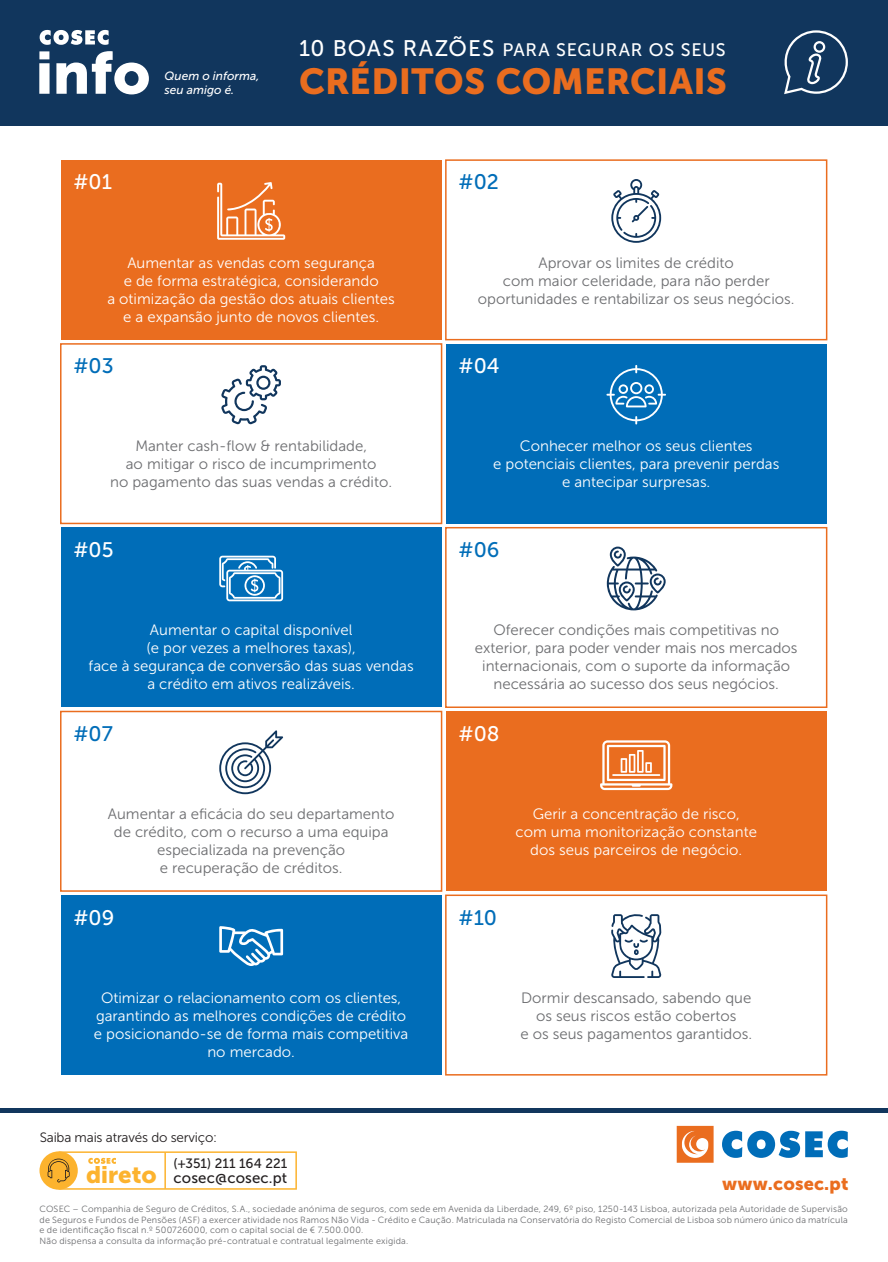
<style>
.page{position:relative;width:888px;height:1262px;background:#fff}
.page>*{position:absolute;margin:0;border:0;box-sizing:border-box;transform-origin:0 0}
.t1{font:59.25px "Museo Sans Cyrl 900";color:#fff}
.t2{font:36px "Museo Sans Cyrl 900";letter-spacing:.02em;color:#ea6d1f}
.t3{font:21px "Museo Sans 500";color:#fff}
.t4{font:21px "Museo Sans 500";color:#006db8}
.t5{font:18px "Museo Sans 500";letter-spacing:.045em;color:#fff}
.t6{font:18px "Museo Sans Cyrl 900";letter-spacing:.01em;color:#ea6d1f}
.t7{font:15px/18px "Museo Sans 300";color:#fff;text-align:center}
.t8{font:15px/18px "Museo Sans 300";color:#6c6d70;text-align:center}
.t9{font:15px "Museo Sans 500";letter-spacing:.01em;color:#231f20}
.t10{font:13.5px "Museo Sans 300";letter-spacing:-.015em;color:#231f20}
.t11{font:13.5px "Museo Sans 500";letter-spacing:.005em;color:#231f20}
.t12{font:italic 12px "Museo Sans 500";color:#fff}
.t13{font:9px/10.5px "Museo Sans 300";letter-spacing:.02em;color:#6c6d70}
.s1{font-size:22.5px}
.s2{font-family:"Museo Sans Cyrl 900";font-size:23.7px;color:#fcb32e}
</style>
<div class="page">
<div style="left:0;top:0;width:887px;height:126px;background:#11365d"></div>
<svg style="left:784px;top:30px;width:63px;height:64px"></svg>
<svg style="left:40px;top:30px;width:69px;height:15px"></svg>
<div style="left:61px;top:160px;width:380px;height:179px;background:#ea6d1f"></div>
<div style="left:445px;top:159px;width:382px;height:181px;border:2px solid #ea6d1f"></div>
<div style="left:60px;top:343px;width:382px;height:181px;border:2px solid #ea6d1f"></div>
<div style="left:446px;top:344px;width:380px;height:179px;background:#006db8"></div>
<div style="left:61px;top:527px;width:380px;height:180px;background:#006db8"></div>
<div style="left:445px;top:527px;width:382px;height:181px;border:2px solid #ea6d1f"></div>
<div style="left:60px;top:710px;width:382px;height:181px;border:2px solid #ea6d1f"></div>
<div style="left:446px;top:711px;width:380px;height:180px;background:#ea6d1f"></div>
<div style="left:61px;top:895px;width:380px;height:179px;background:#006db8"></div>
<div style="left:445px;top:894px;width:382px;height:181px;border:2px solid #ea6d1f"></div>
<svg style="left:217px;top:182px;width:68px;height:58px"></svg>
<svg style="left:611px;top:179px;width:50px;height:64px"></svg>
<svg style="left:606px;top:365px;width:60px;height:59px"></svg>
<svg style="left:611px;top:914px;width:50px;height:63px"></svg>
<svg style="left:219px;top:730px;width:64px;height:64px"></svg>
<svg style="left:606px;top:546px;width:59px;height:64px"></svg>
<svg style="left:221px;top:365px;width:60px;height:59px"></svg>
<svg style="left:600px;top:740px;width:72px;height:50px"></svg>
<svg style="left:219px;top:555px;width:64px;height:46px"></svg>
<svg style="left:219px;top:926px;width:64px;height:39px"></svg>
<hr style="left:0;top:1108px;width:887px;height:4px;background:#11365d">
<svg style="left:722px;top:1130px;width:125px;height:27px"></svg>
<div style="left:676px;top:1125px;width:37px;height:37px;background:#ea6d1f"></div>
<svg style="left:681px;top:1131px;width:27px;height:26px"></svg>
<div style="left:39px;top:1151px;width:39px;height:38px;background:#fcb32e;border-radius:50%"></div>
<svg style="left:48px;top:1151px;width:249px;height:38px"></svg>
<h1 class="t1" style="left:36px;top:39px;width:116px">info</h1>
<p class="t12" style="left:165px;top:70px;width:96px">Quem o informa,</p>
<p class="t12" style="left:165px;top:83px;width:71px">seu amigo é.</p>
<h3 class="t3" style="left:73px;top:171px;width:40px">#01</h3>
<p class="t5" style="left:299px;top:40px;width:428px"><span class="s1">10 BOAS RAZÕES</span> PARA SEGURAR OS SEUS</p>
<h2 class="t2" style="left:299px;top:61px;width:429px">CRÉDITOS COMERCIAIS</h2>
<h3 class="t4" style="left:458px;top:171px;width:42px">#02</h3>
<p class="t7" style="left:107px;top:253px;width:289px">Aumentar as vendas com segurança<br>e de forma estratégica, considerando<br>a otimização da gestão dos atuais clientes e a expansão junto de novos clientes.</p>
<h3 class="t4" style="left:73px;top:354px;width:42px">#03</h3>
<p class="t8" style="left:110px;top:437px;width:283px">Manter cash-flow &amp; rentabilidade,<br>ao mitigar o risco de incumprimento<br>no pagamento das suas vendas a crédito.</p>
<h3 class="t3" style="left:73px;top:538px;width:42px">#05</h3>
<p class="t7" style="left:89px;top:621px;width:326px">Aumentar o capital disponível<br>(e por vezes a melhores taxas),<br>face à segurança de conversão das suas vendas a crédito em ativos realizáveis.</p>
<h3 class="t4" style="left:73px;top:722px;width:41px">#07</h3>
<p class="t8" style="left:108px;top:804px;width:288px">Aumentar a eficácia do seu departamento de crédito, com o recurso a uma equipa especializada na prevenção<br>e recuperação de créditos.</p>
<h3 class="t3" style="left:73px;top:905px;width:42px">#09</h3>
<p class="t7" style="left:94px;top:988px;width:316px">Otimizar o relacionamento com os clientes, garantindo as melhores condições de crédito e posicionando-se de forma mais competitiva no mercado.</p>
<p class="t10" style="left:40px;top:1129px;width:179px">Saiba mais através do serviço:</p>
<p class="t11" style="left:173px;top:1155px;width:115px">(+351) 211 164 221</p>
<p class="t9" style="left:86px;top:1169px;width:203px"><span class="s2">direto</span> cosec@cosec.pt</p>
<p class="t8" style="left:478px;top:253px;width:318px">Aprovar os limites de crédito<br>com maior celeridade, para não perder oportunidades e rentabilizar os seus negócios.</p>
<h3 class="t3" style="left:458px;top:354px;width:42px">#04</h3>
<p class="t7" style="left:493px;top:437px;width:288px">Conhecer melhor os seus clientes<br>e potenciais clientes, para prevenir perdas e antecipar surpresas.</p>
<h3 class="t4" style="left:458px;top:538px;width:42px">#06</h3>
<p class="t8" style="left:475px;top:621px;width:324px">Oferecer condições mais competitivas no exterior, para poder vender mais nos mercados internacionais, com o suporte da informação necessária ao sucesso dos seus negócios.</p>
<h3 class="t3" style="left:458px;top:722px;width:42px">#08</h3>
<p class="t7" style="left:515px;top:804px;width:243px">Gerir a concentração de risco, com uma monitorização constante dos seus parceiros de negócio.</p>
<h3 class="t4" style="left:458px;top:905px;width:40px">#10</h3>
<p class="t8" style="left:520px;top:988px;width:233px">Dormir descansado, sabendo que os seus riscos estão cobertos<br>e os seus pagamentos garantidos.</p>
<p class="t6" style="left:722px;top:1172px;width:128px">www.cosec.pt</p>
<p class="t13" style="left:39px;top:1203px;width:809px">COSEC – Companhia de Seguro de Créditos, S.A., sociedade anónima de seguros, com sede em Avenida da Liberdade, 249, 6º piso, 1250-143 Lisboa, autorizada pela Autoridade de Supervisão de Seguros e Fundos de Pensões (ASF) a exercer atividade nos Ramos Não Vida - Crédito e Caução. Matriculada na Conservatória do Registo Comercial de Lisboa sob número único da matrícula e de identificação fiscal n.º 500726000, com o capital social de € 7.500.000.<br>Não dispensa a consulta da informação pré-contratual e contratual legalmente exigida.</p>
</div>
